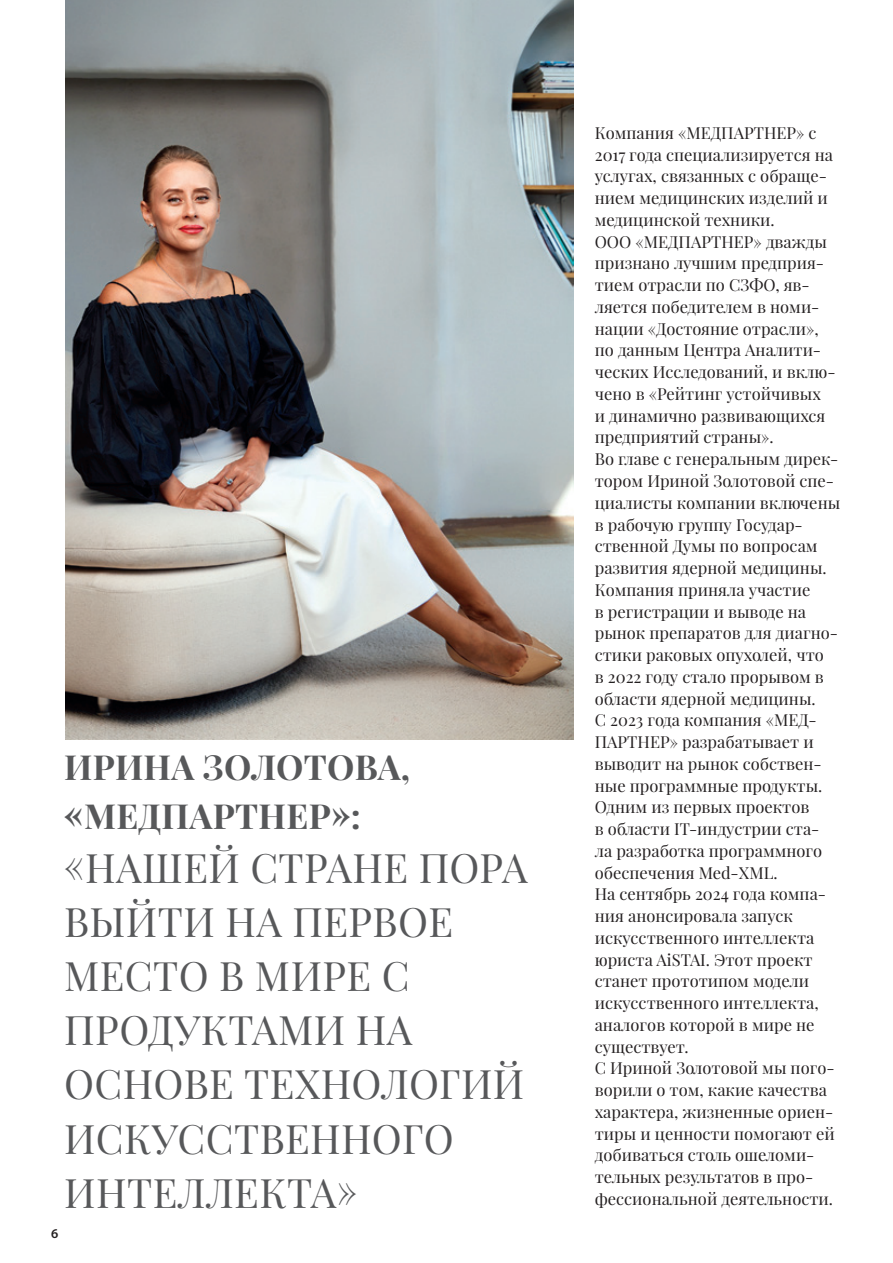
<style>
.page{position:relative;width:893px;height:1263px;background:#fff}
.page>*{position:absolute;margin:0;border:0;box-sizing:border-box;transform-origin:0 0}
.t1{font:40.5px/54px "Playfair Display";letter-spacing:.01em;color:#57585a}
.t2{font:700 34.5px/49.5px "Playfair Display";letter-spacing:.01em;color:#57585a}
.t3{font:16.5px/21.8px "Playfair Display";color:#231f20}
.t4{font:600 13.5px "Myriad Pro";color:#231f20}
</style>
<div class="page">
<img style="left:66px;top:0;width:507px;height:740px">
<p class="t2" style="left:64px;top:742px;width:348px">ИРИНА ЗОЛОТОВА, «МЕДПАРТНЕР»:</p>
<p class="t1" style="left:64px;top:841px;width:465px">«НАШЕЙ СТРАНЕ ПОРА<br>ВЫЙТИ НА ПЕРВОЕ<br>МЕСТО В МИРЕ С<br>ПРОДУКТАМИ НА<br>ОСНОВЕ ТЕХНОЛОГИЙ<br>ИСКУССТВЕННОГО<br>ИНТЕЛЛЕКТА»</p>
<p class="t4" style="left:51px;top:1224px;width:9px">6</p>
<p class="t3" style="left:595px;top:122px;width:242px">Компания «МЕДПАРТНЕР» с<br>2017 года специализируется на услугах, связанных с обраще&shy;нием медицинских изделий и медицинской техники.<br>ООО «МЕДПАРТНЕР» дважды признано лучшим предприя&shy;тием отрасли по СЗФО, яв&shy;ляется победителем в номи&shy;нации «Достояние отрасли», по данным Центра Аналити&shy;ческих Исследований, и вклю&shy;чено в «Рейтинг устойчивых<br>и динамично развивающихся предприятий страны».</p>
<p class="t3" style="left:595px;top:448px;width:247px">Во главе с генеральным дирек&shy;тором Ириной Золотовой спе&shy;циалисты компании включены в рабочую группу Государ&shy;ственной Думы по вопросам развития ядерной медицины.<br>Компания приняла участие<br>в регистрации и выводе на рынок препаратов для диагно&shy;стики раковых опухолей, что<br>в 2022 году стало прорывом в области ядерной медицины.</p>
<p class="t3" style="left:595px;top:709px;width:229px">С 2023 года компания «МЕД-<br>ПАРТНЕР» разрабатывает и выводит на рынок собствен&shy;ные программные продукты.<br>Одним из первых проектов в области IT-индустрии ста&shy;ла разработка программного обеспечения Med-XML.</p>
<p class="t3" style="left:595px;top:883px;width:233px">На сентябрь 2024 года компа&shy;ния анонсировала запуск искусственного интеллекта юриста AiSTAI. Этот проект станет прототипом модели искусственного интеллекта, аналогов которой в мире не существует.</p>
<p class="t3" style="left:595px;top:1057px;width:242px">С Ириной Золотовой мы пого&shy;ворили о том, какие качества характера, жизненные ориен&shy;тиры и ценности помогают ей добиваться столь ошеломи&shy;тельных результатов в про&shy;фессиональной деятельности.</p>
</div>
